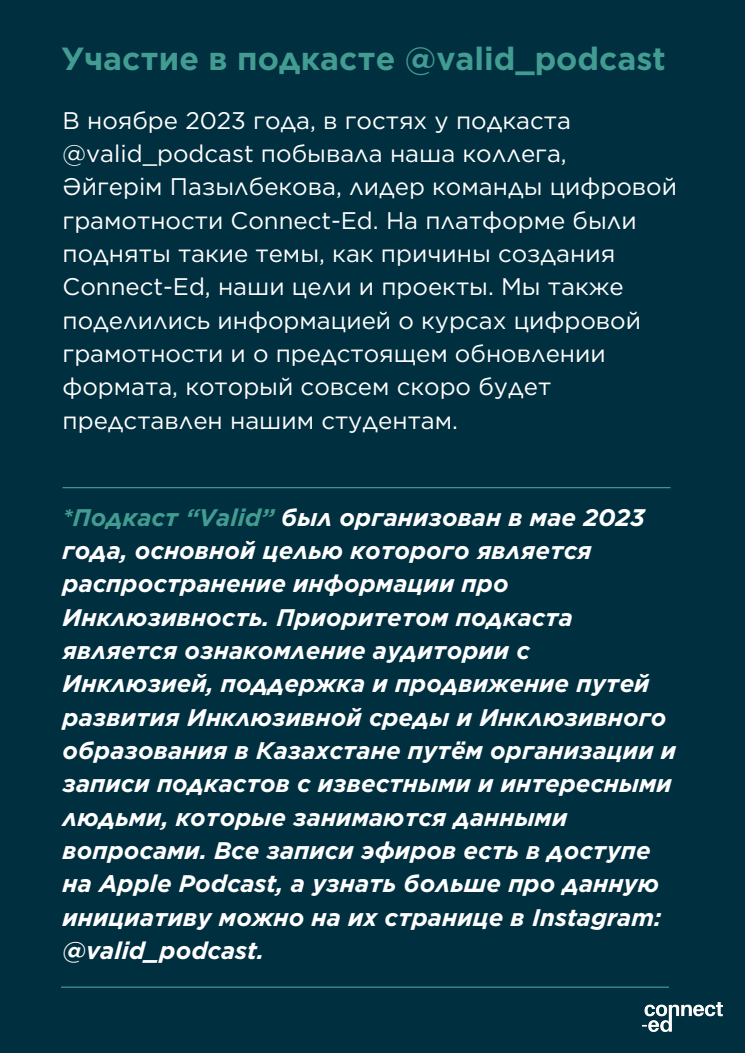
<style>
.page{position:relative;width:745px;height:1053px;background:#fff}
.page>*{position:absolute;margin:0;border:0;box-sizing:border-box;transform-origin:0 0}
.t1{font:700 32px "Gotham";color:#429c91}
.t2{font:italic 700 24px/33.3px "Gotham";color:#fff}
.t3{font:24px/33.3px "Gotham";color:#fff}
.s1{color:#429c91}
</style>
<div class="page">
<div style="left:0;top:0;width:744px;height:1052px;background:#002f3f"></div>
<hr style="left:62px;top:487px;width:608px;height:1px;background:#429c91">
<hr style="left:61px;top:986px;width:607px;height:1px;background:#429c91">
<img style="left:642px;top:1002px;width:80px;height:29px">
<h1 class="t1" style="left:61px;top:39px;width:606px">Участие в подкасте @valid_podcast</h1>
<p class="t3" style="left:62px;top:103px;width:616px">В ноябре 2023 года, в гостях у подкаста @valid_podcast побывала наша коллега,<br>Әйгерім Пазылбекова, лидер команды цифровой грамотности Connect-Ed. На платформе были подняты такие темы, как причины создания Connect-Ed, наши цели и проекты. Мы также поделились информацией о курсах цифровой грамотности и о предстоящем обновлении формата, который совсем скоро будет представлен нашим студентам.</p>
<p class="t2" style="left:62px;top:500px;width:615px"><span class="s1">*Подкаст “Valid”</span> был организован в мае 2023 года, основной целью которого является распространение информации про Инклюзивность. Приоритетом подкаста является ознакомление аудитории с Инклюзией, поддержка и продвижение путей развития Инклюзивной среды и Инклюзивного образования в Казахстане путём организации и записи подкастов с известными и интересными людьми, которые занимаются данными вопросами. Все записи эфиров есть в доступе на Apple Podcast, а узнать больше про данную инициативу можно на их странице в Instagram: @valid_podcast.</p>
</div>
